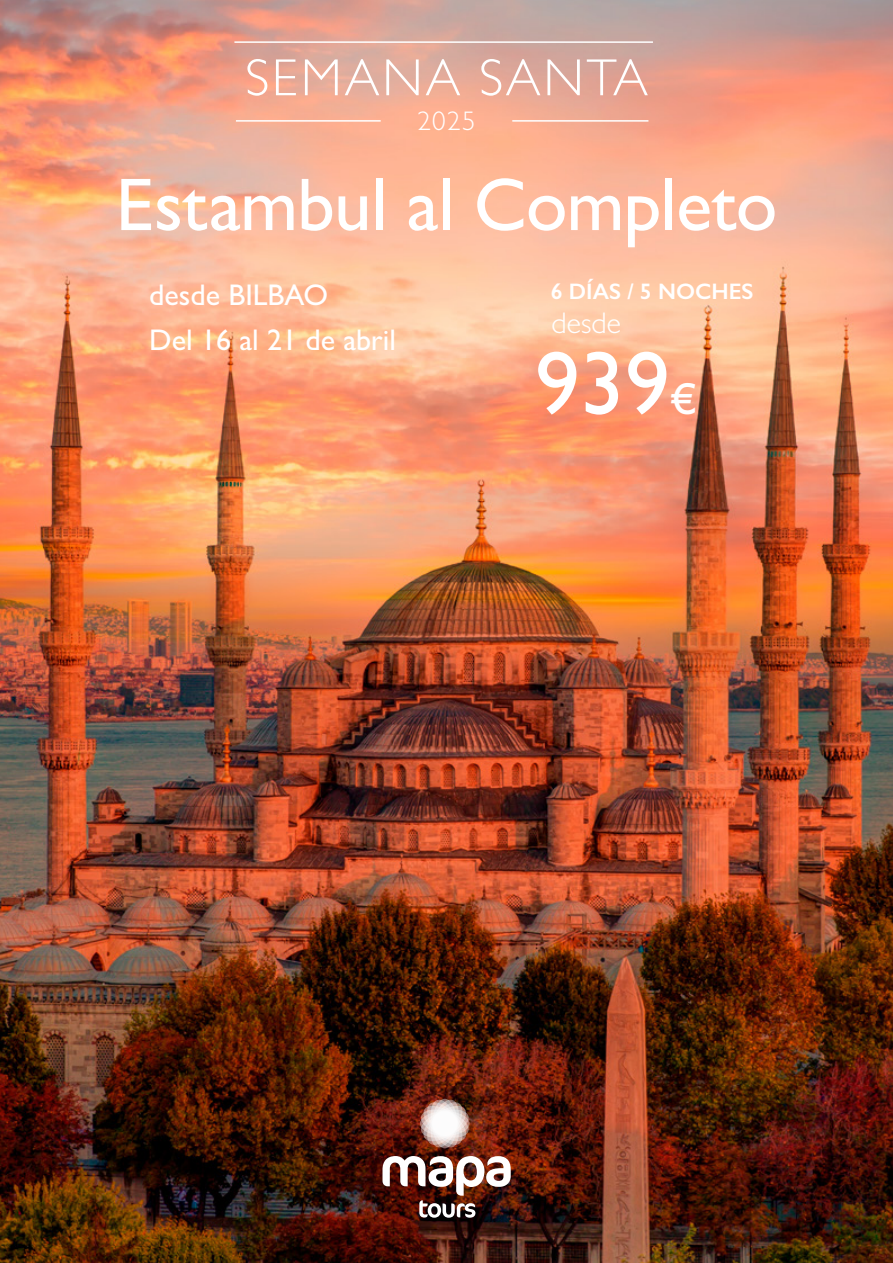
<style>
.page{position:relative;width:893px;height:1263px;background:#fff}
.page>*{position:absolute;margin:0;border:0;box-sizing:border-box;transform-origin:0 0}
.t1{font:500 90px "Gill Sans";color:#fff}
.t2{font:500 75px "Gill Sans";letter-spacing:-.01em;color:#fff}
.t3{font:300 52.5px "Gill Sans";letter-spacing:.05em;color:#fff}
.t4{font:500 30px/44.5px "Gill Sans";color:#fff}
.t5{font:300 30px "Gill Sans";color:#fff}
.t6{font:300 27px "Gill Sans";color:#fff}
.t7{font:600 22.5px "Gill Sans";color:#fff}
.s1{font-size:45px}
</style>
<div class="page">
<img style="left:0;top:0;width:893px;height:1263px">
<svg style="left:421px;top:1100px;width:48px;height:47px"></svg>
<img style="left:382px;top:1156px;width:129px;height:62px">
<hr style="left:236px;top:120px;width:145px;height:2px;background:#fff">
<hr style="left:512px;top:120px;width:136px;height:2px;background:#fff">
<hr style="left:234px;top:41px;width:419px;height:2px;background:#fff">
<h3 class="t3" style="left:245px;top:46px;width:405px">SEMANA SANTA</h3>
<p class="t6" style="left:417px;top:104px;width:60px">2025</p>
<h2 class="t2" style="left:116px;top:160px;width:663px">Estambul al Completo</h2>
<p class="t4" style="left:149px;top:272px;width:248px">desde BILBAO<br>Del 16 al 21 de abril</p>
<h1 class="t1" style="left:535px;top:330px;width:164px">939<span class="s1">€</span></h1>
<p class="t7" style="left:551px;top:278px;width:204px">6 DÍAS / 5 NOCHES</p>
<p class="t5" style="left:552px;top:305px;width:71px">desde</p>
</div>
